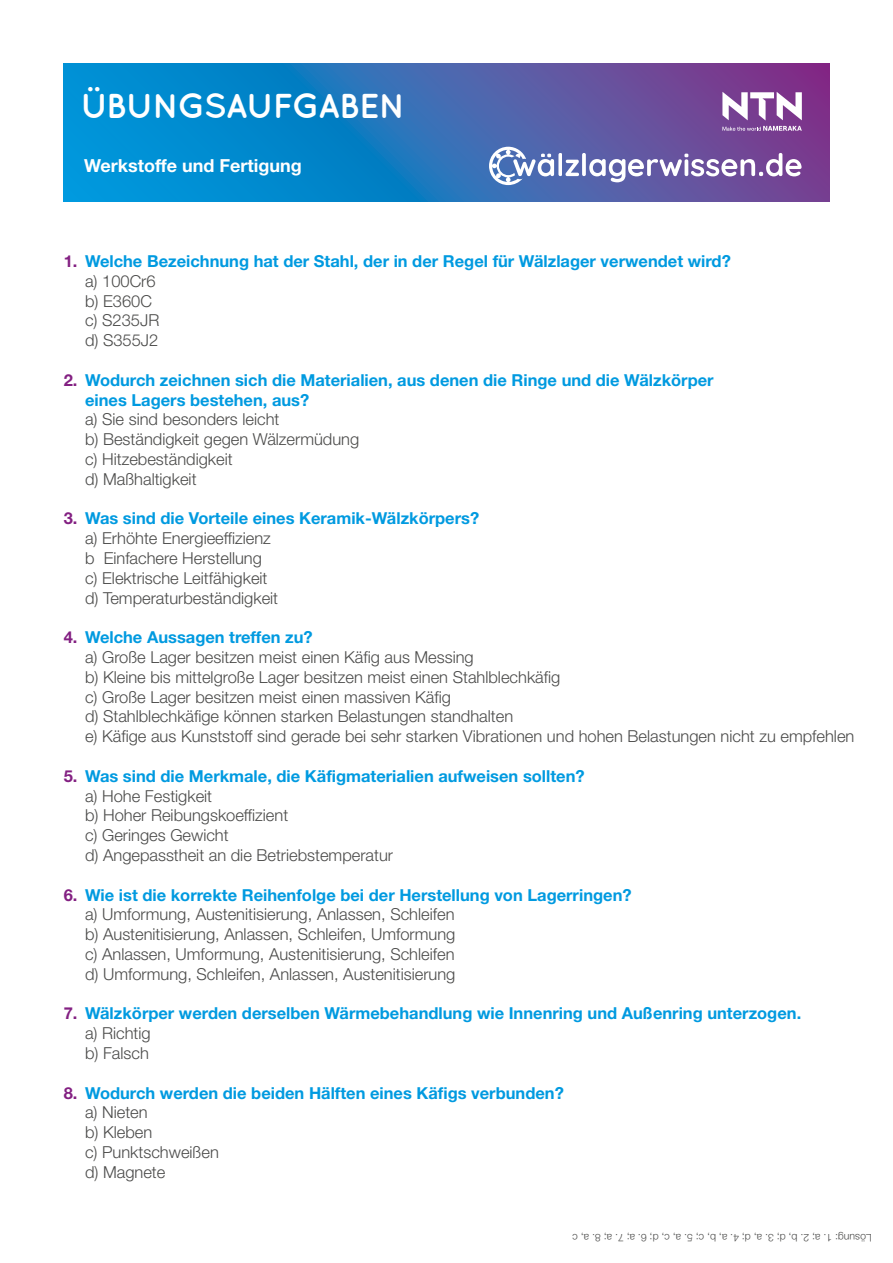
<style>
.page{position:relative;width:893px;height:1263px;background:#fff}
.page>*{position:absolute;margin:0;border:0;box-sizing:border-box;transform-origin:0 0}
.t1{font:700 34.5px "Quicksand";letter-spacing:-.04em;color:#fff}
.t2{font:700 18px "Helvetica Neue LT Std";color:#fff}
.t3{font:300 16.5px/19.8px "Helvetica Neue LT Std";color:#4b4b4a}
.t4{font:700 16.5px/19.8px "Helvetica Neue LT Std";color:#009ae0}
.t5{font:300 10.5px "Helvetica Neue LT Std";color:#4b4b4a}
.s1{color:#832082}
.s2{font-weight:300;color:#4b4b4a}
.s3{font-weight:700;color:#832082}
.s4{font-weight:700;color:#009ae0}
</style>
<div class="page">
<svg style="left:64px;top:64px;width:765px;height:138px;background:#2e70b8"></svg>
<svg style="left:489px;top:147px;width:312px;height:38px"></svg>
<svg style="left:722px;top:92px;width:80px;height:39px"></svg>
<h1 class="t1" style="left:81px;top:85px;width:326px">ÜBUNGSAUFGABEN</h1>
<p class="t2" style="left:84px;top:155px;width:219px">Werkstoffe und Fertigung</p>
<p class="t4" style="left:85px;top:251px;width:647px;text-indent:-21px"><span class="s1">1.</span> Welche Bezeichnung hat der Stahl, der in der Regel für Wälzlager verwendet wird? <span class="s2">a) 100Cr6<br>b) E360C<br>c) S235JR<br>d) S355J2</span></p>
<p class="t4" style="left:85px;top:370px;width:630px;text-indent:-21px"><span class="s1">2.</span> Wodurch zeichnen sich die Materialien, aus denen die Ringe und die Wälzkörper eines Lagers bestehen, aus?</p>
<p class="t3" style="left:85px;top:409px;width:276px">a) Sie sind besonders leicht<br>b) Beständigkeit gegen Wälzermüdung c) Hitzebeständigkeit<br>d) Maßhaltigkeit</p>
<p class="t3" style="left:85px;top:508px;width:396px;text-indent:-21px"><span class="s3">3.</span> <span class="s4">Was sind die Vorteile eines Keramik-Wälzkörpers? </span>a) Erhöhte Energieeffizienz<br>b Einfachere Herstellung<br>c) Elektrische Leitfähigkeit<br>d) Temperaturbeständigkeit</p>
<p class="t3" style="left:85px;top:627px;width:771px;text-indent:-21px"><span class="s3">4.</span> <span class="s4">Welche Aussagen treffen zu?<br></span>a) Große Lager besitzen meist einen Käfig aus Messing<br>b) Kleine bis mittelgroße Lager besitzen meist einen Stahlblechkäfig<br>c) Große Lager besitzen meist einen massiven Käfig<br>d) Stahlblechkäfige können starken Belastungen standhalten<br>e) Käfige aus Kunststoff sind gerade bei sehr starken Vibrationen und hohen Belastungen nicht zu empfehlen</p>
<p class="t3" style="left:85px;top:766px;width:501px;text-indent:-21px"><span class="s3">5.</span> <span class="s4">Was sind die Merkmale, die Käfigmaterialien aufweisen sollten? </span>a) Hohe Festigkeit<br>b) Hoher Reibungskoeffizient<br>c) Geringes Gewicht<br>d) Angepasstheit an die Betriebstemperatur</p>
<p class="t3" style="left:85px;top:884px;width:548px;text-indent:-21px"><span class="s3">6.</span> <span class="s4">Wie ist die korrekte Reihenfolge bei der Herstellung von Lagerringen? </span>a) Umformung, Austenitisierung, Anlassen, Schleifen<br>b) Austenitisierung, Anlassen, Schleifen, Umformung<br>c) Anlassen, Umformung, Austenitisierung, Schleifen<br>d) Umformung, Schleifen, Anlassen, Austenitisierung</p>
<p class="t4" style="left:85px;top:1003px;width:718px;text-indent:-21px"><span class="s1">7.</span> Wälzkörper werden derselben Wärmebehandlung wie Innenring und Außenring unterzogen. <span class="s2">a) Richtig<br>b) Falsch</span></p>
<p class="t4" style="left:85px;top:1082px;width:480px;text-indent:-21px"><span class="s1">8.</span> Wodurch werden die beiden Hälften eines Käfigs verbunden? <span class="s2">a) Nieten<br>b) Kleben<br>c) Punktschweißen<br>d) Magnete</span></p>
<p class="t5" style="left:872px;top:1244px;width:301px;rotate:-180deg">Lösung: 1. a; 2. b, d; 3. a, d; 4. a, b, c; 5. a, c, d; 6. a; 7. a; 8. a, c</p>
</div>
